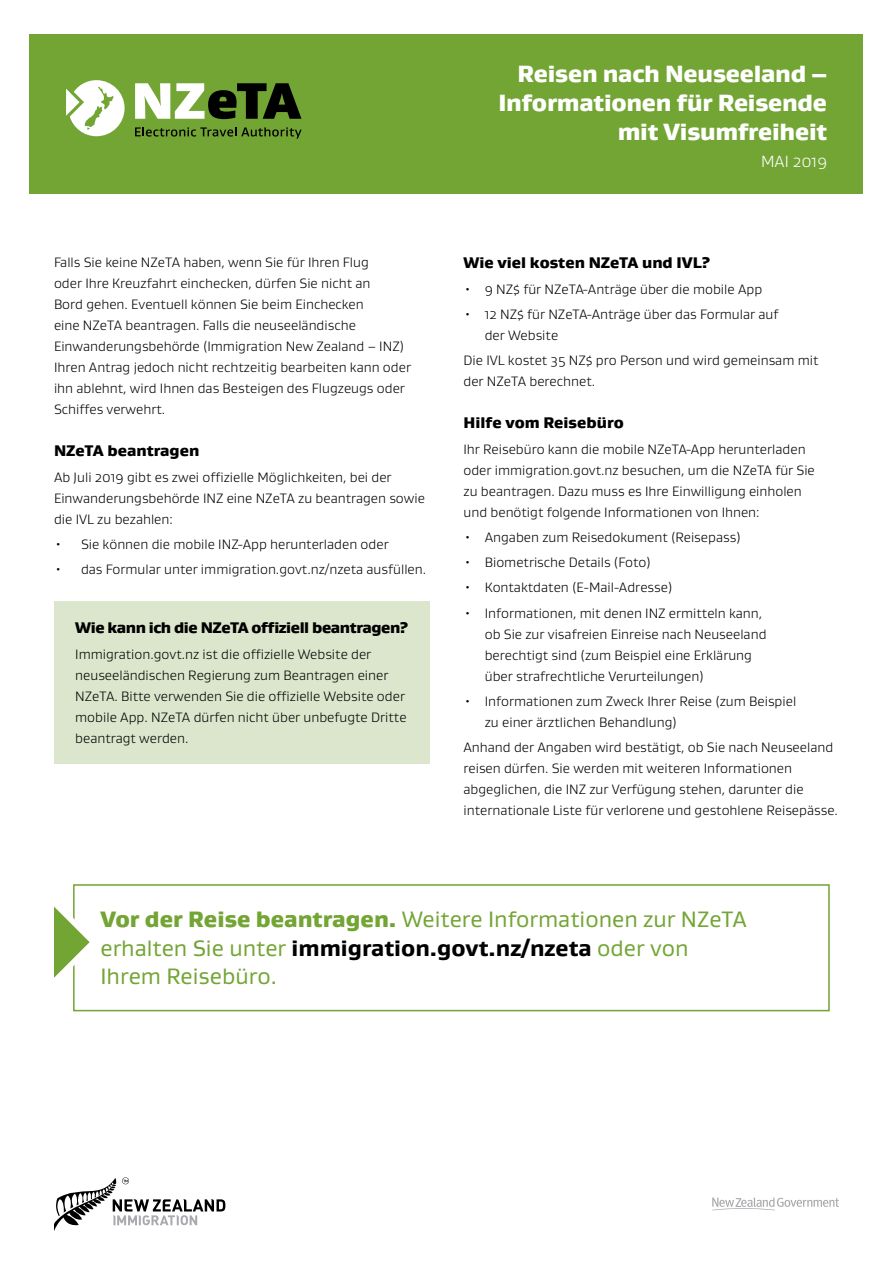
<style>
.page{position:relative;width:893px;height:1263px;background:#fff}
.page>*{position:absolute;margin:0;border:0;box-sizing:border-box;transform-origin:0 0}
.t1{font:900 24px/28.8px "Gustan";letter-spacing:-.01em;color:#fff;text-align:right}
.t2{font:22.8px/28.5px "Gustan";color:#73a534}
.t3{font:300 16.5px "Gustan";color:#fff}
.t4{font:900 15.75px "Gustan";color:#000}
.t5{font:900 15.75px "Gustan";letter-spacing:-.025em;color:#000}
.t6{font:300 13.8px/21px "Gustan";color:#000}
.s1{font-weight:900}
.s2{font-weight:800;color:#000}
</style>
<div class="page">
<div style="left:54px;top:601px;width:375px;height:163px;background:#dbe6cc"></div>
<svg style="left:54px;top:1177px;width:171px;height:53px"></svg>
<svg style="left:712px;top:1197px;width:127px;height:13px"></svg>
<div style="left:73px;top:884px;width:757px;height:127px;border:2px solid #73a534"></div>
<svg style="left:54px;top:906px;width:36px;height:72px"></svg>
<div style="left:30px;top:34px;width:833px;height:160px;background:#73a534"></div>
<svg style="left:66px;top:80px;width:59px;height:56px"></svg>
<svg style="left:135px;top:83px;width:166px;height:36px"></svg>
<svg style="left:135px;top:127px;width:167px;height:12px"></svg>
<p class="t6" style="left:54px;top:251px;width:359px">Falls Sie keine NZeTA haben, wenn Sie für Ihren Flug<br>oder Ihre Kreuzfahrt einchecken, dürfen Sie nicht an<br>Bord gehen. Eventuell können Sie beim Einchecken<br>eine NZeTA beantragen. Falls die neuseeländische Einwanderungsbehörde (Immigration New Zealand – INZ)<br>Ihren Antrag jedoch nicht rechtzeitig bearbeiten kann oder ihn ablehnt, wird Ihnen das Besteigen des Flugzeugs oder Schiffes verwehrt.</p>
<p class="t4" style="left:54px;top:441px;width:147px">NZeTA beantragen</p>
<p class="t6" style="left:54px;top:466px;width:372px">Ab Juli 2019 gibt es zwei offizielle Möglichkeiten, bei der<br>Einwanderungsbehörde INZ eine NZeTA zu beantragen sowie die IVL zu bezahlen:</p>
<p class="t6" style="left:54px;top:533px;width:336px">• Sie können die mobile INZ-App herunterladen oder</p>
<p class="t6" style="left:54px;top:559px;width:374px">• das Formular unter immigration.govt.nz/nzeta ausfüllen.</p>
<p class="t5" style="left:75px;top:617px;width:334px">Wie kann ich die NZeTA offiziell beantragen?</p>
<p class="t6" style="left:75px;top:643px;width:333px">Immigration.govt.nz ist die offizielle Website der neuseeländischen Regierung zum Beantragen einer NZeTA. Bitte verwenden Sie die offizielle Website oder mobile App. NZeTA dürfen nicht über unbefugte Dritte beantragt werden.</p>
<h1 class="t1" style="left:498px;top:59px;width:330px">Reisen nach Neuseeland –<br>Informationen für Reisende mit Visumfreiheit</h1>
<p class="t3" style="left:761px;top:151px;width:68px">MAI 2019</p>
<p class="t4" style="left:463px;top:253px;width:248px">Wie viel kosten NZeTA und IVL?</p>
<p class="t6" style="left:463px;top:278px;width:300px">• 9 NZ$ für NZeTA-Anträge über die mobile App</p>
<p class="t6" style="left:485px;top:303px;width:295px;text-indent:-21px">• 12 NZ$ für NZeTA-Anträge über das Formular auf der Website</p>
<p class="t6" style="left:463px;top:350px;width:356px">Die IVL kostet 35 NZ$ pro Person und wird gemeinsam mit der NZeTA berechnet.</p>
<p class="t4" style="left:463px;top:413px;width:162px">Hilfe vom Reisebüro</p>
<p class="t6" style="left:463px;top:438px;width:353px">Ihr Reisebüro kann die mobile NZeTA-App herunterladen oder immigration.govt.nz besuchen, um die NZeTA für Sie zu beantragen. Dazu muss es Ihre Einwilligung einholen und benötigt folgende Informationen von Ihnen:</p>
<p class="t6" style="left:463px;top:526px;width:279px">• Angaben zum Reisedokument (Reisepass)</p>
<p class="t6" style="left:463px;top:552px;width:189px">• Biometrische Details (Foto)</p>
<p class="t6" style="left:463px;top:577px;width:210px">• Kontaktdaten (E-Mail-Adresse)</p>
<p class="t6" style="left:485px;top:602px;width:283px;text-indent:-21px">• Informationen, mit denen INZ ermitteln kann, ob Sie zur visafreien Einreise nach Neuseeland berechtigt sind (zum Beispiel eine Erklärung über strafrechtliche Verurteilungen)</p>
<p class="t6" style="left:485px;top:690px;width:313px;text-indent:-21px">• Informationen zum Zweck Ihrer Reise (zum Beispiel zu einer ärztlichen Behandlung)</p>
<p class="t6" style="left:463px;top:737px;width:376px">Anhand der Angaben wird bestätigt, ob Sie nach Neuseeland reisen dürfen. Sie werden mit weiteren Informationen abgeglichen, die INZ zur Verfügung stehen, darunter die internationale Liste für verlorene und gestohlene Reisepässe.</p>
<h2 class="t2" style="left:100px;top:904px;width:648px"><span class="s1">Vor der Reise beantragen.</span> Weitere Informationen zur NZeTA erhalten Sie unter <span class="s2">immigration.govt.nz/nzeta</span> oder von<br>Ihrem Reisebüro.</h2>
</div>
